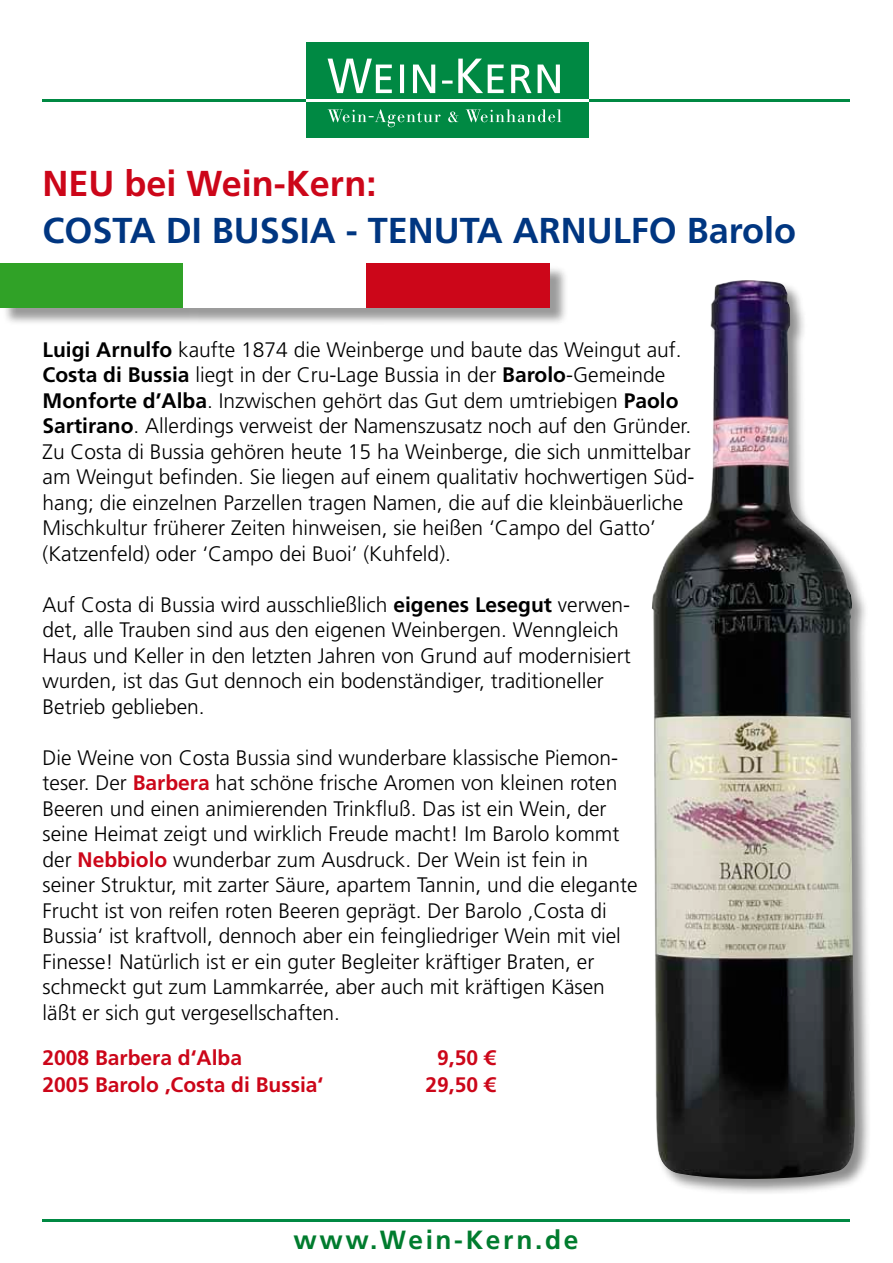
<style>
.page{position:relative;width:893px;height:1263px;background:#fff}
.page>*{position:absolute;margin:0;border:0;box-sizing:border-box;transform-origin:0 0}
.t1{font:700 36px "Frutiger LT";color:#003681}
.t2{font:700 36px "Frutiger LT";color:#cc0619}
.t3{font:700 26.25px "Frutiger LT";letter-spacing:.1em;color:#007c2e}
.t4{font:300 21px/25.5px "Frutiger LT";color:#000}
.t5{font:700 21px "Frutiger LT";color:#cc0619}
.s1{font-weight:700}
.s2{font-weight:700;color:#cc0619}
</style>
<div class="page">
<hr style="left:42px;top:99px;width:808px;height:3px;background:#008943">
<hr style="left:43px;top:1219px;width:807px;height:2px;background:#008943">
<div style="left:306px;top:43px;width:282px;height:95px;background:#008943"></div>
<svg style="left:328px;top:59px;width:232px;height:34px"></svg>
<svg style="left:328px;top:109px;width:233px;height:18px"></svg>
<hr style="left:306px;top:99px;width:282px;height:3px;background:#fff">
<div style="left:651px;top:279px;width:221px;height:917px;background:#000;opacity:.45"></div>
<img style="left:652px;top:280px;width:203px;height:899px">
<div style="left:2px;top:265px;width:566px;height:61px;background:#000;opacity:.4"></div>
<div style="left:0;top:263px;width:183px;height:44px;background:#30a227"></div>
<div style="left:183px;top:263px;width:184px;height:44px;background:#fff"></div>
<div style="left:366px;top:263px;width:184px;height:44px;background:#cc0619"></div>
<h1 class="t2" style="left:43px;top:163px;width:336px">NEU bei Wein-Kern:</h1>
<h1 class="t1" style="left:43px;top:209px;width:755px">COSTA DI BUSSIA - TENUTA ARNULFO Barolo</h1>
<p class="t4" style="left:43px;top:337px;width:653px"><span class="s1">Luigi Arnulfo</span> kaufte 1874 die Weinberge und baute das Weingut auf.<br><span class="s1">Costa di Bussia</span> liegt in der Cru-Lage Bussia in der <span class="s1">Barolo</span>-Gemeinde <span class="s1">Monforte d’Alba</span>. Inzwischen gehört das Gut dem umtriebigen <span class="s1">Paolo Sartirano</span>. Allerdings verweist der Namenszusatz noch auf den Gründer.<br>Zu Costa di Bussia gehören heute 15 ha Weinberge, die sich unmittelbar am Weingut befinden. Sie liegen auf einem qualitativ hochwertigen Süd&shy;hang; die einzelnen Parzellen tragen Namen, die auf die kleinbäuerliche Mischkultur früherer Zeiten hinweisen, sie heißen ‘Campo del Gatto’ (Katzenfeld) oder ‘Campo dei Buoi’ (Kuhfeld).</p>
<p class="t4" style="left:43px;top:592px;width:590px">Auf Costa di Bussia wird ausschließlich <span class="s1">eigenes Lesegut</span> verwen&shy;det, alle Trauben sind aus den eigenen Weinbergen. Wenngleich Haus und Keller in den letzten Jahren von Grund auf modernisiert wurden, ist das Gut dennoch ein bodenständiger, traditioneller Betrieb geblieben.</p>
<p class="t4" style="left:43px;top:745px;width:597px">Die Weine von Costa Bussia sind wunderbare klassische Piemon&shy;teser. Der <span class="s2">Barbera</span> hat schöne frische Aromen von kleinen roten Beeren und einen animierenden Trinkfluß. Das ist ein Wein, der seine Heimat zeigt und wirklich Freude macht! Im Barolo kommt der <span class="s2">Nebbiolo</span> wunderbar zum Ausdruck. Der Wein ist fein in seiner Struktur, mit zarter Säure, apartem Tannin, und die elegante Frucht ist von reifen roten Beeren geprägt. Der Barolo ‚Costa di Bussia‘ ist kraftvoll, dennoch aber ein feingliedriger Wein mit viel Finesse! Natürlich ist er ein guter Begleiter kräftiger Braten, er schmeckt gut zum Lammkarrée, aber auch mit kräftigen Käsen läßt er sich gut vergesellschaften.</p>
<p class="t5" style="left:43px;top:1045px;width:201px">2008 Barbera d‘Alba</p>
<p class="t5" style="left:437px;top:1045px;width:60px">9,50 €</p>
<p class="t5" style="left:43px;top:1072px;width:282px">2005 Barolo ‚Costa di Bussia‘</p>
<p class="t5" style="left:425px;top:1072px;width:72px">29,50 €</p>
<p class="t3" style="left:293px;top:1224px;width:287px">www.Wein-Kern.de</p>
</div>
